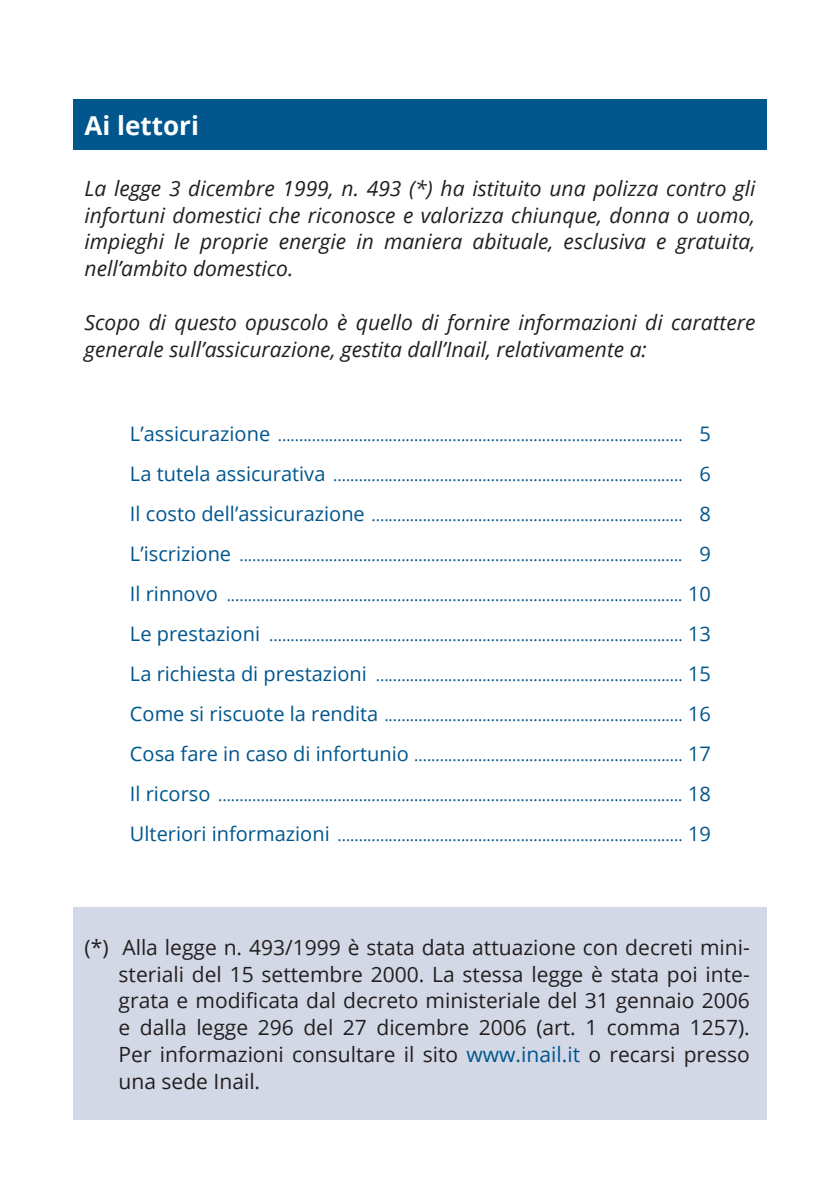
<style>
.page{position:relative;width:840px;height:1191px;background:#fff}
.page>*{position:absolute;margin:0;border:0;box-sizing:border-box;transform-origin:0 0}
.t1{font:700 26px "Open Sans";color:#fff}
.t2{font:italic 21px/26.8px "Open Sans";color:#231f20;text-align:justify}
.t3{font:21px/26.8px "Open Sans";color:#231f20;text-align:justify}
.t4{font:16px "Open Sans";color:#01568d}
.s1{font-size:20px}
.s2{color:#01568d}
</style>
<div class="page">
<div style="left:73px;top:99px;width:693px;height:51px;background:#01568d"></div>
<div style="left:73px;top:907px;width:693px;height:213px;background:#d3d8e6"></div>
<h1 class="t1" style="left:84px;top:107px;width:116px">Ai lettori</h1>
<p class="t2" style="left:84px;top:174px;width:672px">La legge 3 dicembre 1999, n. 493 (*) ha istituito una polizza contro gli infortuni domestici che riconosce e valorizza chiunque, donna o uomo, impieghi le proprie energie in maniera abituale, esclusiva e gratuita, nell’ambito domestico.</p>
<h2 class="t2" style="left:84px;top:308px;width:672px">Scopo di questo opuscolo è quello di fornire informazioni di carattere generale sull’assicurazione, gestita dall’Inail, relativamente a:</h2>
<p class="t4" style="left:130px;top:423px;width:582px"><span class="s1">L’assicurazione</span> ............................................................................................... <span class="s1">5</span></p>
<p class="t4" style="left:130px;top:463px;width:582px"><span class="s1">La tutela assicurativa</span> .................................................................................. <span class="s1">6</span></p>
<p class="t4" style="left:130px;top:503px;width:582px"><span class="s1">Il costo dell’assicurazione</span> ......................................................................... <span class="s1">8</span></p>
<p class="t4" style="left:130px;top:543px;width:582px"><span class="s1">L’iscrizione</span> ........................................................................................................ <span class="s1">9</span></p>
<p class="t4" style="left:130px;top:583px;width:582px"><span class="s1">Il rinnovo</span> ........................................................................................................... <span class="s1">10</span></p>
<p class="t4" style="left:130px;top:623px;width:582px"><span class="s1">Le prestazioni</span> ................................................................................................. <span class="s1">13</span></p>
<p class="t4" style="left:130px;top:663px;width:582px"><span class="s1">La richiesta di prestazioni</span> ........................................................................ <span class="s1">15</span></p>
<p class="t4" style="left:130px;top:703px;width:582px"><span class="s1">Come si riscuote la rendita</span> ...................................................................... <span class="s1">16</span></p>
<p class="t4" style="left:130px;top:743px;width:582px"><span class="s1">Cosa fare in caso di infortunio</span> ............................................................... <span class="s1">17</span></p>
<p class="t4" style="left:130px;top:783px;width:582px"><span class="s1">Il ricorso</span> ............................................................................................................. <span class="s1">18</span></p>
<p class="t4" style="left:130px;top:823px;width:582px"><span class="s1">Ulteriori informazioni</span> ................................................................................. <span class="s1">19</span></p>
<p class="t3" style="left:118px;top:933px;width:632px;text-indent:-34px">(*) Alla legge n. 493/1999 è stata data attuazione con decreti mini&shy;steriali del 15 settembre 2000. La stessa legge è stata poi inte&shy;grata e modificata dal decreto ministeriale del 31 gennaio 2006 e dalla legge 296 del 27 dicembre 2006 (art. 1 comma 1257).<br>Per informazioni consultare il sito <span class="s2">www.inail.it</span> o recarsi presso una sede Inail.</p>
</div>
